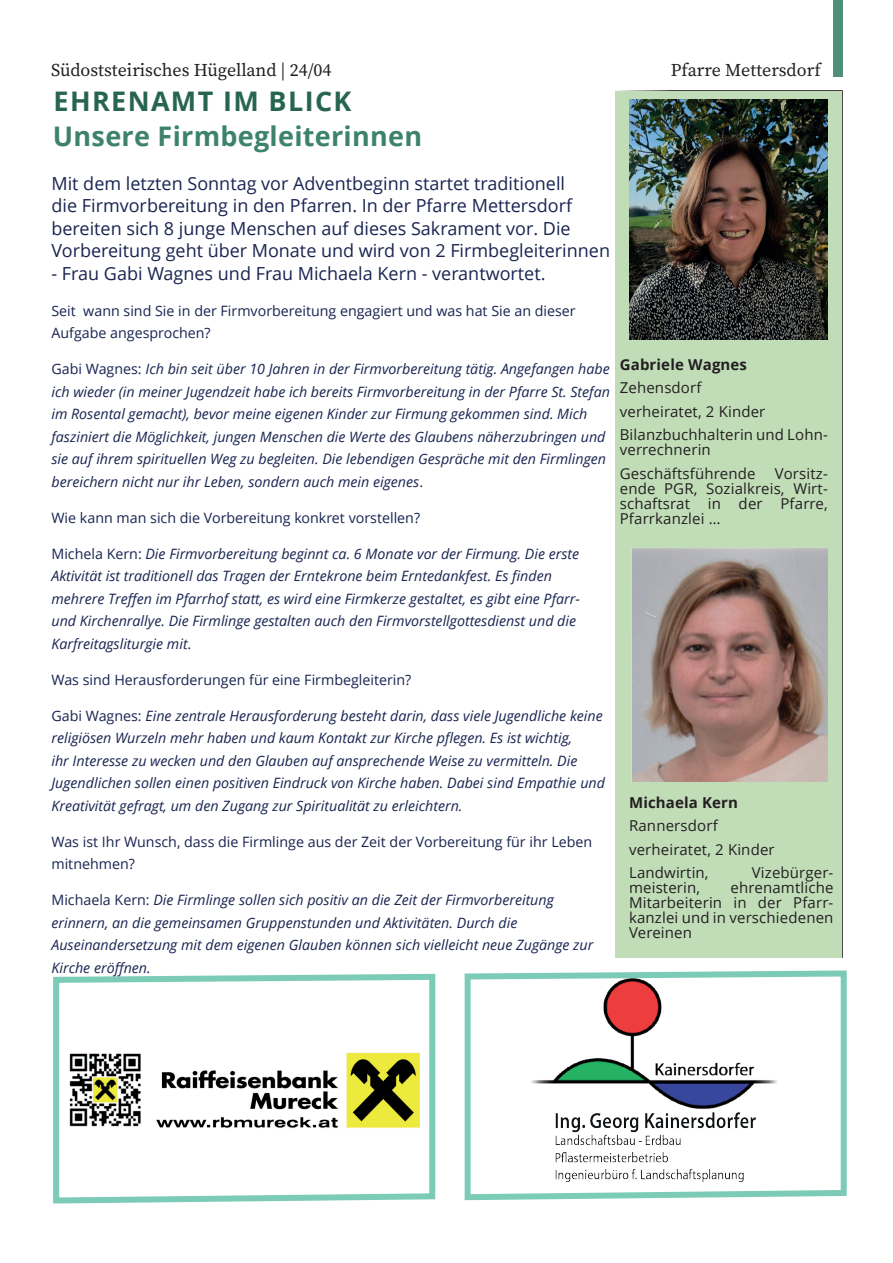
<style>
.page{position:relative;width:893px;height:1263px;background:#fff}
.page>*{position:absolute;margin:0;border:0;box-sizing:border-box;transform-origin:0 0}
.t1{font:700 27px "Open Sans";letter-spacing:.01em;color:#3d8369}
.t2{font:700 27px "Open Sans";letter-spacing:.05em;color:#27654f}
.t3{font:18px/22.5px "Open Sans";color:#192451}
.t4{font:18px "Source Serif Variable";color:#231f20}
.t5{font:15px/15px "Open Sans";letter-spacing:.01em;color:#231f20}
.t6{font:700 15px "Open Sans";letter-spacing:.01em;color:#231f20}
.t7{font:italic 14.25px/22.5px "Open Sans";color:#192451}
.t8{font:14.25px/22.5px "Open Sans";color:#192451}
.s1{font-style:normal}
</style>
<div class="page">
<div style="left:833px;top:0;width:10px;height:77px;background:#508f78"></div>
<svg style="left:53px;top:973px;width:383px;height:231px"></svg>
<svg style="left:464px;top:970px;width:383px;height:231px"></svg>
<img style="left:550px;top:1110px;width:211px;height:78px">
<div style="left:615px;top:90px;width:228px;height:868px;background:#c0ddb8"></div>
<img style="left:629px;top:99px;width:198px;height:240px">
<img style="left:631px;top:549px;width:197px;height:232px">
<p class="t4" style="left:51px;top:58px;width:282px">Südoststeirisches Hügelland | 24/04</p>
<p class="t4" style="left:671px;top:58px;width:151px">Pfarre Mettersdorf</p>
<h1 class="t2" style="left:54px;top:82px;width:299px">EHRENAMT IM BLICK</h1>
<h1 class="t1" style="left:53px;top:117px;width:371px">Unsere Firmbegleiterinnen</h1>
<p class="t3" style="left:51px;top:171px;width:560px">Mit dem letzten Sonntag vor Adventbeginn startet traditionell<br>die Firmvorbereitung in den Pfarren. In der Pfarre Mettersdorf bereiten sich 8 junge Menschen auf dieses Sakrament vor. Die Vorbereitung geht über Monate und wird von 2 Firmbegleiterinnen</p>
<p class="t3" style="left:51px;top:261px;width:496px">- Frau Gabi Wagnes und Frau Michaela Kern - verantwortet.</p>
<p class="t8" style="left:51px;top:299px;width:526px">Seit wann sind Sie in der Firmvorbereitung engagiert und was hat Sie an dieser<br>Aufgabe angesprochen?</p>
<p class="t7" style="left:51px;top:357px;width:560px"><span class="s1">Gabi Wagnes:</span> Ich bin seit über 10 Jahren in der Firmvorbereitung tätig. Angefangen habe ich wieder (in meiner Jugendzeit habe ich bereits Firmvorbereitung in der Pfarre St. Stefan im Rosental gemacht), bevor meine eigenen Kinder zur Firmung gekommen sind. Mich fasziniert die Möglichkeit, jungen Menschen die Werte des Glaubens näherzubringen und sie auf ihrem spirituellen Weg zu begleiten. Die lebendigen Gespräche mit den Firmlingen bereichern nicht nur ihr Leben, sondern auch mein eigenes<span class="s1">.</span></p>
<p class="t8" style="left:51px;top:506px;width:370px">Wie kann man sich die Vorbereitung konkret vorstellen?</p>
<p class="t7" style="left:51px;top:542px;width:530px"><span class="s1">Michela Kern:</span> Die Firmvorbereitung beginnt ca. 6 Monate vor der Firmung. Die erste Aktivität ist traditionell das Tragen der Erntekrone beim Erntedankfest. Es finden mehrere Treffen im Pfarrhof statt, es wird eine Firmkerze gestaltet, es gibt eine Pfarr&shy;und Kirchenrallye. Die Firmlinge gestalten auch den Firmvorstellgottesdienst und die Karfreitagsliturgie mit<span class="s1">.</span></p>
<p class="t8" style="left:51px;top:668px;width:361px">Was sind Herausforderungen für eine Firmbegleiterin?</p>
<p class="t7" style="left:51px;top:704px;width:555px"><span class="s1">Gabi Wagnes:</span> Eine zentrale Herausforderung besteht darin, dass viele Jugendliche keine religiösen Wurzeln mehr haben und kaum Kontakt zur Kirche pflegen. Es ist wichtig,<br>ihr Interesse zu wecken und den Glauben auf ansprechende Weise zu vermitteln. Die Jugendlichen sollen einen positiven Eindruck von Kirche haben. Dabei sind Empathie und Kreativität gefragt, um den Zugang zur Spiritualität zu erleichtern.</p>
<p class="t8" style="left:51px;top:830px;width:542px">Was ist Ihr Wunsch, dass die Firmlinge aus der Zeit der Vorbereitung für ihr Leben mitnehmen?</p>
<p class="t7" style="left:51px;top:888px;width:543px"><span class="s1">Michaela Kern:</span> Die Firmlinge sollen sich positiv an die Zeit der Firmvorbereitung erinnern, an die gemeinsamen Gruppenstunden und Aktivitäten. Durch die Auseinandersetzung mit dem eigenen Glauben können sich vielleicht neue Zugänge zur Kirche eröffnen.</p>
<p class="t6" style="left:620px;top:354px;width:129px">Gabriele Wagnes</p>
<p class="t5" style="left:620px;top:376px;width:210px;line-height:23.5px">Zehensdorf<br>verheiratet, 2 Kinder<br>Bilanzbuchhalterin und Lohn-</p>
<p class="t5" style="left:620px;top:438px;width:137px;line-height:23.5px">verrechnerin<br>Geschäftsführende</p>
<p class="t5" style="left:620px;top:465px;width:210px;text-align:justify;text-indent:155px">Vorsitz&shy;ende PGR, Sozialkreis, Wirt&shy;schaftsrat in der Pfarre, Pfarrkanzlei …</p>
<p class="t6" style="left:629px;top:791px;width:111px">Michaela Kern</p>
<p class="t5" style="left:629px;top:813px;width:147px;line-height:23.5px">Rannersdorf verheiratet, 2 Kinder<br>Landwirtin,</p>
<p class="t5" style="left:752px;top:865px;width:83px">Vizebürger-</p>
<p class="t5" style="left:629px;top:880px;width:206px;text-align:justify;text-indent:102px">ehrenamtliche Mitarbeiterin in der Pfarr&shy;kanzlei und in verschiedenen Vereinen</p>
<p class="t5" style="left:629px;top:880px;width:73px">meisterin,</p>
</div>
